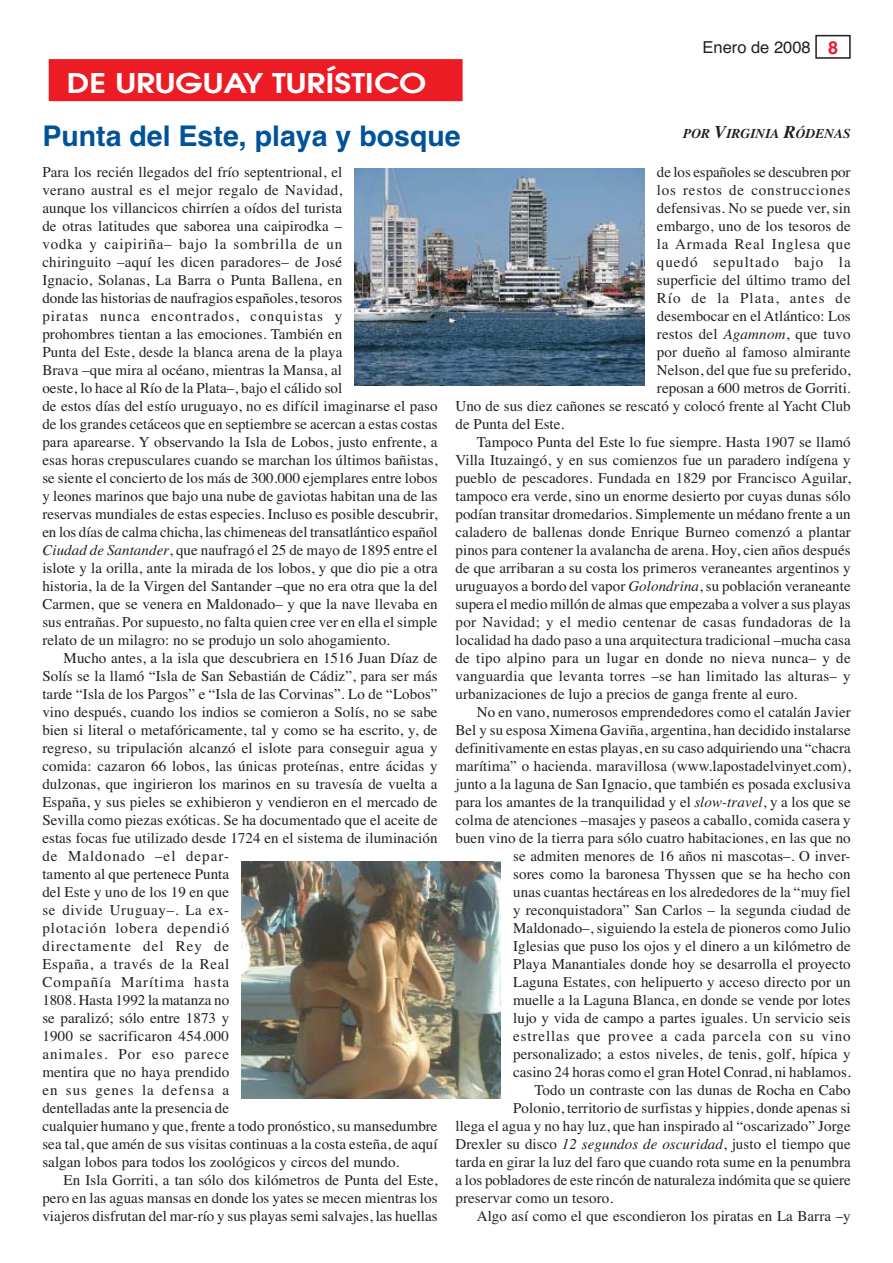
<style>
.page{position:relative;width:893px;height:1263px;background:#fff}
.page>*{position:absolute;margin:0;border:0;box-sizing:border-box;transform-origin:0 0}
.t1{font:700 28.5px "Helvetica";color:#005299}
.t2{font:600 27px "Avant Garde";color:#fff;scale:1.2 1}
.t3{font:16.5px "Helvetica";color:#231f20}
.t4{font:15px/18px "Times";letter-spacing:.005em;color:#231f20}
.t5{font:15px "Times";letter-spacing:.025em;color:#231f20}
.t6{font:15px "Times";letter-spacing:.07em;color:#231f20}
.t7{font:15px "Times";letter-spacing:.06em;color:#231f20}
.t8{font:15px "Times";letter-spacing:.05em;color:#231f20}
.t9{font:15px "Times";letter-spacing:.055em;color:#231f20}
.t10{font:italic 700 13.5px "Times";color:#231f20}
.s1{font-weight:700;font-size:18px;color:#ed1c24}
.s2{font-size:18px}
.s3{font-style:italic}
</style>
<div class="page">
<div style="left:815px;top:35px;width:35px;height:24px;border:2px solid #231f20"></div>
<div style="left:49px;top:59px;width:413px;height:42px;background:#ed1c24"></div>
<img style="left:242px;top:861px;width:258px;height:238px">
<img style="left:355px;top:169px;width:289px;height:216px">
<h2 class="t2" style="left:67px;top:73px;width:301px">DE URUGUAY TURÍSTICO</h2>
<h1 class="t1" style="left:42px;top:125px;width:420px">Punta del Este, playa y bosque</h1>
<p class="t3" style="left:702px;top:41px;width:137px">Enero de 2008 <span class="s1">8</span></p>
<p class="t10" style="left:683px;top:128px;width:169px">POR <span class="s2">V</span>IRGINIA <span class="s2">R</span>ÓDENAS</p>
<p class="t4" style="left:42px;top:164px;width:397px">Para los recién llegados del frío septentrional, el<br>verano austral es el mejor regalo de Navidad,<br>aunque los villancicos chirríen a oídos del turista<br>de otras latitudes que saborea una caipirodka –<br>vodka y caipiriña– bajo la sombrilla de un<br>chiringuito –aquí les dicen paradores– de José<br>Ignacio, Solanas, La Barra o Punta Ballena, en<br>donde las historias de naufragios españoles, tesoros<br>piratas nunca encontrados, conquistas y<br>prohombres tientan a las emociones. También en<br>Punta del Este, desde la blanca arena de la playa<br>Brava –que mira al océano, mientras la Mansa, al<br>oeste, lo hace al Río de la Plata–, bajo el cálido sol<br>de estos días del estío uruguayo, no es difícil imaginarse el paso de los grandes cetáceos que en septiembre se acercan a estas costas para aparearse. Y observando la Isla de Lobos, justo enfrente, a esas horas crepusculares cuando se marchan los últimos bañistas, se siente el concierto de los más de 300.000 ejemplares entre lobos y leones marinos que bajo una nube de gaviotas habitan una de las reservas mundiales de estas especies. Incluso es posible descubrir, en los días de calma chicha, las chimeneas del transatlántico español <span class="s3">Ciudad de Santander</span>, que naufragó el 25 de mayo de 1895 entre el islote y la orilla, ante la mirada de los lobos, y que dio pie a otra historia, la de la Virgen del Santander –que no era otra que la del Carmen, que se venera en Maldonado– y que la nave llevaba en sus entrañas. Por supuesto, no falta quien cree ver en ella el simple relato de un milagro: no se produjo un solo ahogamiento.</p>
<p class="t4" style="left:42px;top:650px;width:397px;text-indent:21px">Mucho antes, a la isla que descubriera en 1516 Juan Díaz de Solís se la llamó “Isla de San Sebastián de Cádiz”, para ser más tarde “Isla de los Pargos” e “Isla de las Corvinas”. Lo de “Lobos” vino después, cuando los indios se comieron a Solís, no se sabe bien si literal o metafóricamente, tal y como se ha escrito, y, de regreso, su tripulación alcanzó el islote para conseguir agua y comida: cazaron 66 lobos, las únicas proteínas, entre ácidas y dulzonas, que ingirieron los marinos en su travesía de vuelta a España, y sus pieles se exhibieron y vendieron en el mercado de Sevilla como piezas exóticas. Se ha documentado que el aceite de estas focas fue utilizado desde 1724 en el sistema de iluminación de Maldonado –el depar-<br>tamento al que pertenece Punta<br>del Este y uno de los 19 en que<br>se divide Uruguay–. La ex-<br>plotación lobera dependió<br>directamente del Rey de<br>España, a través de la Real<br>Compañía Marítima hasta<br>1808. Hasta 1992 la matanza no<br>se paralizó; sólo entre 1873 y<br>1900 se sacrificaron 454.000<br>animales. Por eso parece<br>mentira que no haya prendido<br>en sus genes la defensa a<br>dentelladas ante la presencia de<br>cualquier humano y que, frente a todo pronóstico, su mansedumbre sea tal, que amén de sus visitas continuas a la costa esteña, de aquí salgan lobos para todos los zoológicos y circos del mundo.</p>
<p class="t4" style="left:42px;top:1172px;width:397px;text-align:justify;text-indent:21px">En Isla Gorriti, a tan sólo dos kilómetros de Punta del Este, pero en las aguas mansas en donde los yates se mecen mientras los viajeros disfrutan del mar-río y sus playas semi salvajes, las huellas</p>
<p class="t4" style="left:657px;top:164px;width:195px">de los españoles se descubren por</p>
<p class="t8" style="left:657px;top:184px;width:195px">los restos de construcciones</p>
<p class="t4" style="left:657px;top:200px;width:195px">defensivas. No se puede ver, sin</p>
<p class="t4" style="left:657px;top:218px;width:195px">embargo, uno de los tesoros de</p>
<p class="t9" style="left:657px;top:238px;width:195px">la Armada Real Inglesa que</p>
<p class="t6" style="left:657px;top:256px;width:195px">quedó sepultado bajo la</p>
<p class="t4" style="left:657px;top:272px;width:195px">superficie del último tramo del</p>
<p class="t6" style="left:657px;top:292px;width:195px">Río de la Plata, antes de</p>
<p class="t4" style="left:657px;top:308px;width:195px">desembocar en el Atlántico: Los</p>
<p class="t4" style="left:657px;top:326px;width:195px">restos del <span class="s3">Agamnom</span>, que tuvo</p>
<p class="t4" style="left:657px;top:344px;width:195px">por dueño al famoso almirante</p>
<p class="t4" style="left:657px;top:362px;width:195px">Nelson, del que fue su preferido,</p>
<p class="t4" style="left:657px;top:380px;width:195px">reposan a 600 metros de Gorriti.</p>
<p class="t4" style="left:455px;top:398px;width:397px">Uno de sus diez cañones se rescató y colocó frente al Yacht Club</p>
<p class="t4" style="left:455px;top:416px;width:110px">de Punta del Este.</p>
<p class="t4" style="left:476px;top:434px;width:375px">Tampoco Punta del Este lo fue siempre. Hasta 1907 se llamó</p>
<p class="t4" style="left:455px;top:452px;width:397px">Villa Ituzaingó, y en sus comienzos fue un paradero indígena y</p>
<p class="t4" style="left:455px;top:470px;width:397px">pueblo de pescadores. Fundada en 1829 por Francisco Aguilar,</p>
<p class="t4" style="left:455px;top:488px;width:397px">tampoco era verde, sino un enorme desierto por cuyas dunas sólo</p>
<p class="t4" style="left:455px;top:506px;width:397px">podían transitar dromedarios. Simplemente un médano frente a un</p>
<p class="t4" style="left:455px;top:524px;width:397px">caladero de ballenas donde Enrique Burneo comenzó a plantar</p>
<p class="t4" style="left:455px;top:542px;width:397px">pinos para contener la avalancha de arena. Hoy, cien años después</p>
<p class="t4" style="left:455px;top:560px;width:397px">de que arribaran a su costa los primeros veraneantes argentinos y</p>
<p class="t4" style="left:455px;top:578px;width:396px">uruguayos a bordo del vapor <span class="s3">Golondrina</span>, su población veraneante</p>
<p class="t4" style="left:455px;top:596px;width:397px">supera el medio millón de almas que empezaba a volver a sus playas</p>
<p class="t5" style="left:455px;top:616px;width:397px">por Navidad; y el medio centenar de casas fundadoras de la</p>
<p class="t4" style="left:455px;top:632px;width:397px">localidad ha dado paso a una arquitectura tradicional –mucha casa</p>
<p class="t4" style="left:455px;top:650px;width:397px">de tipo alpino para un lugar en donde no nieva nunca– y de</p>
<p class="t4" style="left:455px;top:668px;width:397px">vanguardia que levanta torres –se han limitado las alturas– y</p>
<p class="t4" style="left:455px;top:686px;width:343px">urbanizaciones de lujo a precios de ganga frente al euro.</p>
<p class="t4" style="left:476px;top:704px;width:375px">No en vano, numerosos emprendedores como el catalán Javier</p>
<p class="t4" style="left:455px;top:722px;width:397px">Bel y su esposa Ximena Gaviña, argentina, han decidido instalarse</p>
<p class="t4" style="left:455px;top:740px;width:397px">definitivamente en estas playas, en su caso adquiriendo una “chacra</p>
<p class="t4" style="left:455px;top:758px;width:397px">marítima” o hacienda. maravillosa (www.lapostadelvinyet.com),</p>
<p class="t4" style="left:455px;top:776px;width:397px">junto a la laguna de San Ignacio, que también es posada exclusiva</p>
<p class="t4" style="left:455px;top:794px;width:396px">para los amantes de la tranquilidad y el <span class="s3">slow-travel</span>, y a los que se</p>
<p class="t4" style="left:455px;top:812px;width:397px">colma de atenciones –masajes y paseos a caballo, comida casera y</p>
<p class="t4" style="left:455px;top:830px;width:397px">buen vino de la tierra para sólo cuatro habitaciones, en las que no</p>
<p class="t4" style="left:513px;top:848px;width:339px">se admiten menores de 16 años ni mascotas–. O inver-</p>
<p class="t4" style="left:513px;top:866px;width:339px">sores como la baronesa Thyssen que se ha hecho con</p>
<p class="t4" style="left:513px;top:884px;width:339px">unas cuantas hectáreas en los alrededores de la “muy fiel</p>
<p class="t4" style="left:513px;top:902px;width:339px">y reconquistadora” San Carlos – la segunda ciudad de</p>
<p class="t4" style="left:513px;top:920px;width:339px">Maldonado–, siguiendo la estela de pioneros como Julio</p>
<p class="t4" style="left:513px;top:938px;width:339px">Iglesias que puso los ojos y el dinero a un kilómetro de</p>
<p class="t4" style="left:513px;top:956px;width:339px">Playa Manantiales donde hoy se desarrolla el proyecto</p>
<p class="t4" style="left:513px;top:974px;width:339px">Laguna Estates, con helipuerto y acceso directo por un</p>
<p class="t4" style="left:513px;top:992px;width:339px">muelle a la Laguna Blanca, en donde se vende por lotes</p>
<p class="t4" style="left:513px;top:1010px;width:339px">lujo y vida de campo a partes iguales. Un servicio seis</p>
<p class="t7" style="left:513px;top:1030px;width:339px">estrellas que provee a cada parcela con su vino</p>
<p class="t4" style="left:513px;top:1046px;width:339px">personalizado; a estos niveles, de tenis, golf, hípica y</p>
<p class="t4" style="left:513px;top:1064px;width:339px">casino 24 horas como el gran Hotel Conrad, ni hablamos.</p>
<p class="t4" style="left:534px;top:1082px;width:318px">Todo un contraste con las dunas de Rocha en Cabo</p>
<p class="t4" style="left:513px;top:1100px;width:339px">Polonio, territorio de surfistas y hippies, donde apenas si</p>
<p class="t4" style="left:455px;top:1118px;width:397px">llega el agua y no hay luz, que han inspirado al “oscarizado” Jorge</p>
<p class="t4" style="left:455px;top:1136px;width:397px">Drexler su disco <span class="s3">12 segundos de oscuridad</span>, justo el tiempo que</p>
<p class="t4" style="left:455px;top:1154px;width:397px">tarda en girar la luz del faro que cuando rota sume en la penumbra</p>
<p class="t4" style="left:455px;top:1172px;width:397px">a los pobladores de este rincón de naturaleza indómita que se quiere</p>
<p class="t4" style="left:455px;top:1190px;width:159px">preservar como un tesoro.</p>
<p class="t4" style="left:476px;top:1208px;width:375px">Algo así como el que escondieron los piratas en La Barra –y</p>
</div>
